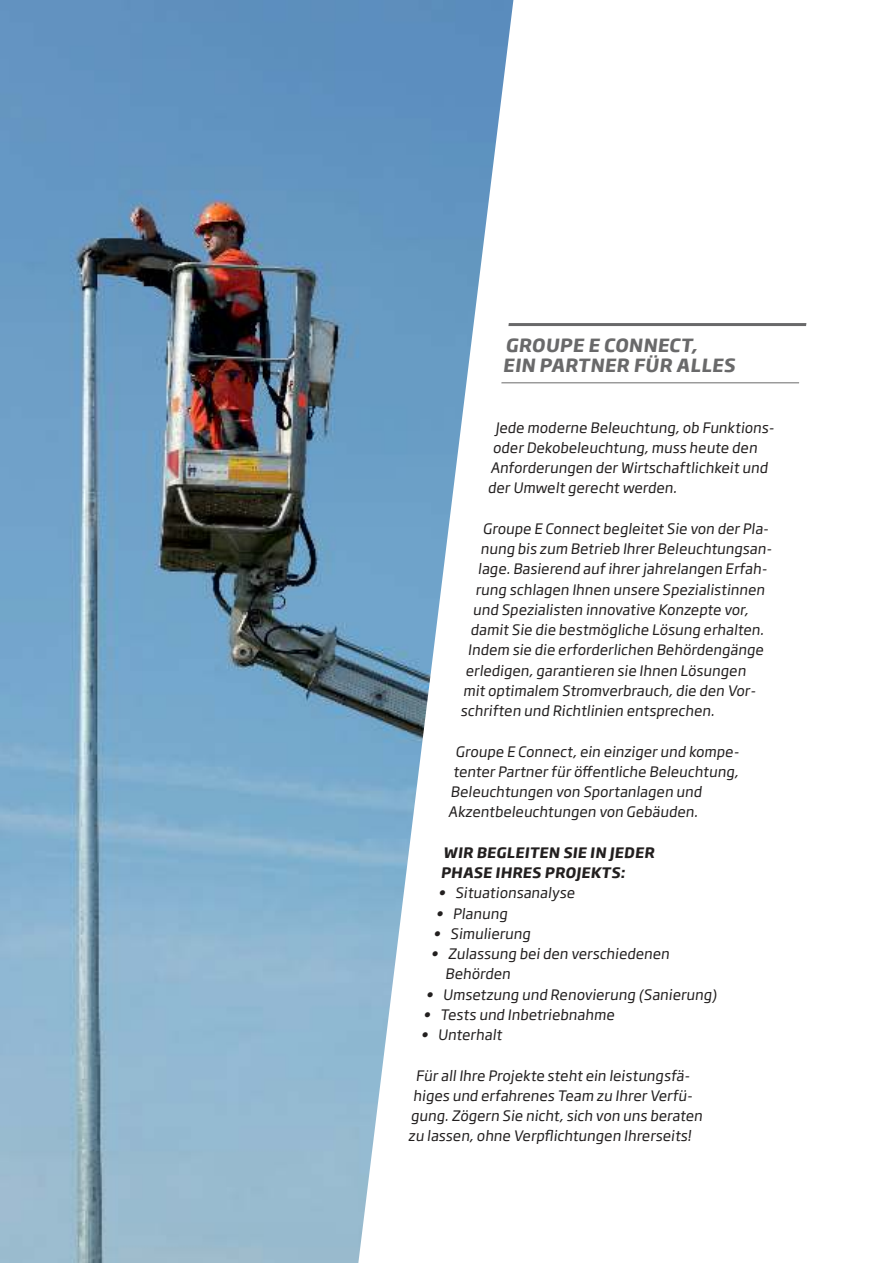
<style>
.page{position:relative;width:893px;height:1263px;background:#fff}
.page>*{position:absolute;margin:0;border:0;box-sizing:border-box;transform-origin:0 0}
.t1{font:700 18px/20.2px "Soho Gothic Pro";color:#69696a}
.t2{font:14.25px/20.2px "Soho Gothic Pro";color:#221f1f}
.t3{font:700 14.25px/20.2px "Soho Gothic Pro";color:#221f1f}
</style>
<div class="page">
<img style="left:0;top:0;width:513px;height:1263px">
<hr style="left:509px;top:323px;width:297px;height:3px;background:#69696a">
<hr style="left:501px;top:382px;width:298px;height:1px;background:#69696a">
<p class="t1" style="left:503px;top:335px;width:236px">GROUPE E CONNECT,<br>EIN PARTNER FÜR ALLES</p>
<p class="t2" style="left:495px;top:418px;width:282px">Jede moderne Beleuchtung, ob Funktions-</p>
<p class="t2" style="left:493px;top:439px;width:268px">oder Dekobeleuchtung, muss heute den</p>
<p class="t2" style="left:490px;top:459px;width:280px">Anforderungen der Wirtschaftlichkeit und</p>
<p class="t2" style="left:488px;top:479px;width:192px">der Umwelt gerecht werden.</p>
<p class="t2" style="left:483px;top:520px;width:289px">Groupe E Connect begleitet Sie von der Pla-</p>
<p class="t2" style="left:480px;top:540px;width:295px">nung bis zum Betrieb Ihrer Beleuchtungsan-</p>
<p class="t2" style="left:478px;top:560px;width:292px">lage. Basierend auf ihrer jahrelangen Erfah-</p>
<p class="t2" style="left:475px;top:580px;width:293px">rung schlagen Ihnen unsere Spezialistinnen</p>
<p class="t2" style="left:473px;top:601px;width:279px">und Spezialisten innovative Konzepte vor,</p>
<p class="t2" style="left:470px;top:621px;width:297px">damit Sie die bestmögliche Lösung erhalten.</p>
<p class="t2" style="left:468px;top:641px;width:299px">Indem sie die erforderlichen Behördengänge</p>
<p class="t2" style="left:465px;top:661px;width:284px">erledigen, garantieren sie Ihnen Lösungen</p>
<p class="t2" style="left:463px;top:682px;width:296px">mit optimalem Stromverbrauch, die den Vor-</p>
<p class="t2" style="left:460px;top:702px;width:257px">schriften und Richtlinien entsprechen.</p>
<p class="t2" style="left:456px;top:742px;width:287px">Groupe E Connect, ein einziger und kompe-</p>
<p class="t2" style="left:453px;top:763px;width:289px">tenter Partner für öfentliche Beleuchtung,</p>
<p class="t2" style="left:451px;top:783px;width:254px">Beleuchtungen von Sportanlagen und</p>
<p class="t2" style="left:448px;top:803px;width:253px">Akzentbeleuchtungen von Gebäuden.</p>
<p class="t3" style="left:441px;top:843px;width:217px">WIR BEGLEITEN SIE IN JEDER<br>PHASE IHRES PROJEKTS:</p>
<p class="t2" style="left:438px;top:884px;width:140px">• Situationsanalyse</p>
<p class="t2" style="left:436px;top:904px;width:75px">• Planung</p>
<p class="t2" style="left:433px;top:925px;width:100px">• Simulierung</p>
<p class="t2" style="left:445px;top:945px;width:227px;text-indent:-15px">• Zulassung bei den verschiedenen<br>Behörden</p>
<p class="t2" style="left:426px;top:985px;width:295px">• Umsetzung und Renovierung (Sanierung)</p>
<p class="t2" style="left:423px;top:1006px;width:194px">• Tests und Inbetriebnahme</p>
<p class="t2" style="left:421px;top:1026px;width:84px">• Unterhalt</p>
<p class="t2" style="left:416px;top:1066px;width:277px">Für all Ihre Projekte steht ein leistungsfä-</p>
<p class="t2" style="left:413px;top:1087px;width:283px">higes und erfahrenes Team zu Ihrer Verfü-</p>
<p class="t2" style="left:411px;top:1107px;width:295px">gung. Zögern Sie nicht, sich von uns beraten</p>
<p class="t2" style="left:408px;top:1127px;width:286px">zu lassen, ohne Verplichtungen Ihrerseits!</p>
</div>
